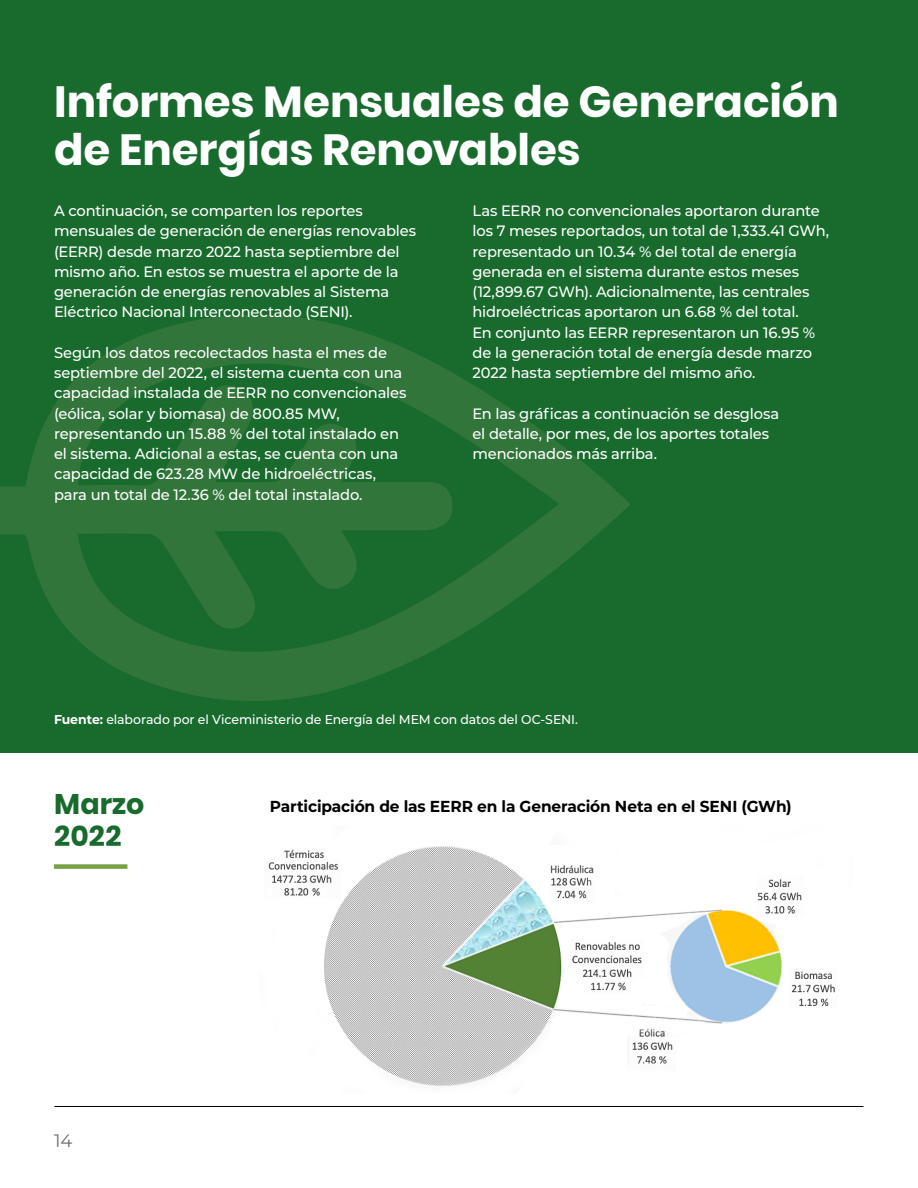
<style>
.page{position:relative;width:918px;height:1188px;background:#fff}
.page>*{position:absolute;margin:0;border:0;box-sizing:border-box;transform-origin:0 0}
.t1{font:700 43.5px/48px "Poppins";letter-spacing:-.005em;color:#fff}
.t2{font:700 28.5px/31.5px "Poppins";letter-spacing:.01em;color:#186b2d}
.t3{font:18px "Montserrat";color:#6d6e71}
.t4{font:700 15.9px "Montserrat";letter-spacing:-.01em;color:#000}
.t5{font:500 15px/20.2px "Montserrat";letter-spacing:-.01em;color:#fff}
.t6{font:500 12.9px "Montserrat";letter-spacing:-.005em;color:#fff}
.s1{font-weight:700}
</style>
<div class="page">
<div style="left:0;top:0;width:918px;height:753px;background:#186b2d"></div>
<svg style="left:0;top:314px;width:630px;height:387px"></svg>
<div style="left:54px;top:864px;width:73px;height:5px;background:#77a142"></div>
<hr style="left:54px;top:1106px;width:810px;height:1px;background:#000">
<img style="left:268px;top:846px;width:567px;height:241px">
<h1 class="t1" style="left:54px;top:78px;width:786px">Informes Mensuales de Generación de Energías Renovables</h1>
<p class="t5" style="left:472px;top:200px;width:358px">Las EERR no convencionales aportaron durante los 7 meses reportados, un total de 1,333.41 GWh, representado un 10.34 % del total de energía generada en el sistema durante estos meses (12,899.67 GWh). Adicionalmente, las centrales hidroeléctricas aportaron un 6.68 % del total.<br>En conjunto las EERR representaron un 16.95 % de la generación total de energía desde marzo 2022 hasta septiembre del mismo año.</p>
<p class="t5" style="left:472px;top:402px;width:308px">En las gráficas a continuación se desglosa el detalle, por mes, de los aportes totales mencionados más arriba.</p>
<p class="t5" style="left:54px;top:200px;width:364px">A continuación, se comparten los reportes mensuales de generación de energías renovables (EERR) desde marzo 2022 hasta septiembre del mismo año. En estos se muestra el aporte de la generación de energías renovables al Sistema Eléctrico Nacional Interconectado (SENI).</p>
<p class="t5" style="left:54px;top:342px;width:354px">Según los datos recolectados hasta el mes de septiembre del 2022, el sistema cuenta con una capacidad instalada de EERR no convencionales (eólica, solar y biomasa) de 800.85 MW, representando un 15.88 % del total instalado en el sistema. Adicional a estas, se cuenta con una capacidad de 623.28 MW de hidroeléctricas, para un total de 12.36 % del total instalado.</p>
<p class="t6" style="left:54px;top:710px;width:526px"><span class="s1">Fuente:</span> elaborado por el Viceministerio de Energía del MEM con datos del OC-SENI.</p>
<h2 class="t2" style="left:54px;top:788px;width:92px">Marzo<br>2022</h2>
<p class="t3" style="left:54px;top:1128px;width:20px">14</p>
<p class="t4" style="left:270px;top:795px;width:523px">Participación de las EERR en la Generación Neta en el SENI (GWh)</p>
</div>
